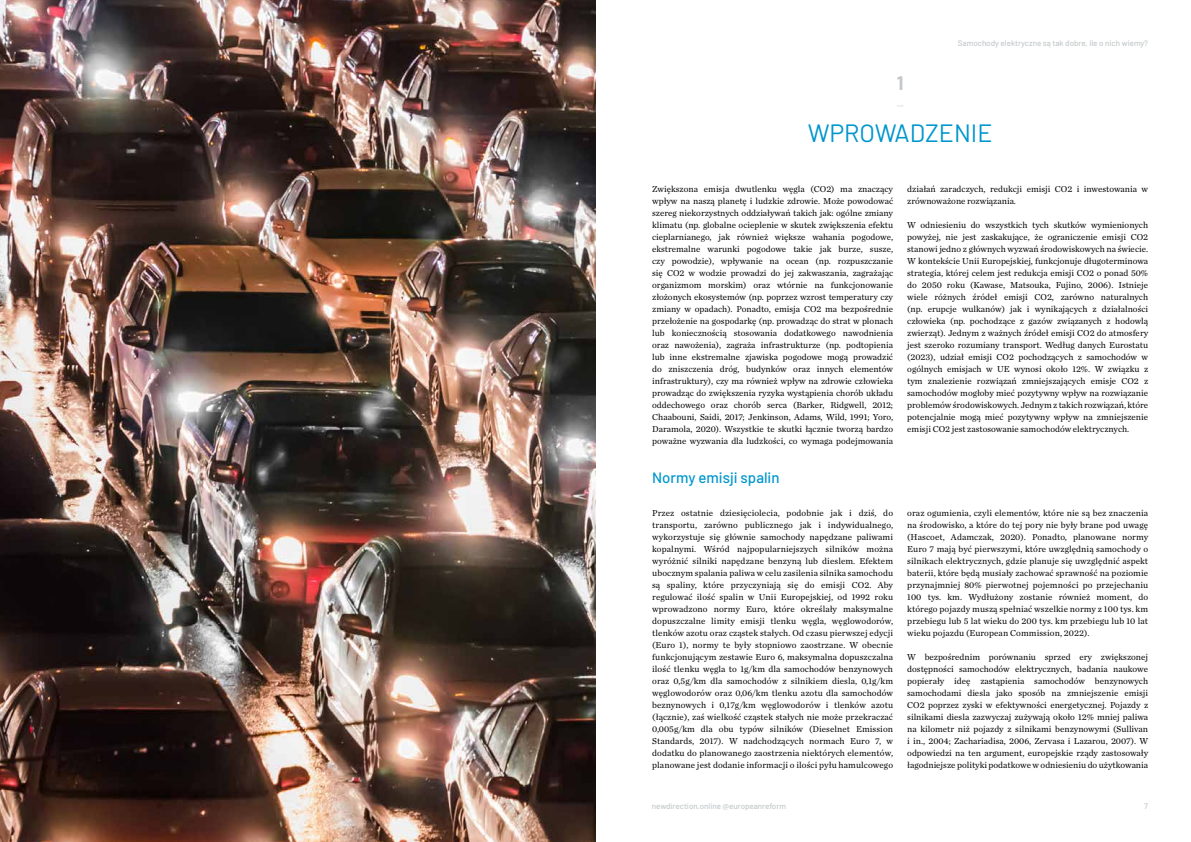
<style>
.page{position:relative;width:1191px;height:842px;background:#fff}
.page>*{position:absolute;margin:0;border:0;box-sizing:border-box;transform-origin:0 0}
.t1{font:25px "Barlow";color:#0096cd}
.t2{font:700 19px "Barlow";color:#c3c8ca}
.t3{font:500 15px "Barlow";color:#0096cd}
.t4{font:9px/12px "Chronicle Text G1";color:#000;text-align:justify}
.t5{font:500 8px "Barlow";color:#c3c8ca}
</style>
<div class="page">
<img style="left:0;top:0;width:595px;height:842px">
<p class="t5" style="left:958px;top:38px;width:192px">Samochody elektryczne są tak dobre, ile o nich wiemy?</p>
<h2 class="t2" style="left:896px;top:69px;width:8px">1</h2>
<h1 class="t1" style="left:808px;top:115px;width:186px">WPROWADZENIE</h1>
<p class="t4" style="left:652px;top:183px;width:242px">Zwiększona emisja dwutlenku węgla (CO2) ma znaczący wpływ na naszą planetę i ludzkie zdrowie. Może powodować szereg niekorzystnych oddziaływań takich jak: ogólne zmiany klimatu (np. globalne ocieplenie w skutek zwiększenia efektu cieplarnianego, jak również większe wahania pogodowe, ekstremalne warunki pogodowe takie jak burze, susze, czy powodzie), wpływanie na ocean (np. rozpuszczanie się CO2 w wodzie prowadzi do jej zakwaszania, zagrażając organizmom morskim) oraz wtórnie na funkcjonowanie złożonych ekosystemów (np. poprzez wzrost temperatury czy zmiany w opadach). Ponadto, emisja CO2 ma bezpośrednie przełożenie na gospodarkę (np. prowadząc do strat w plonach lub koniecznością stosowania dodatkowego nawodnienia oraz nawożenia), zagraża infrastrukturze (np. podtopienia lub inne ekstremalne zjawiska pogodowe mogą prowadzić do zniszczenia dróg, budynków oraz innych elementów infrastruktury), czy ma również wpływ na zdrowie człowieka prowadząc do zwiększenia ryzyka wystąpienia chorób układu oddechowego oraz chorób serca (Barker, Ridgwell, 2012; Chaabouni, Saidi, 2017; Jenkinson, Adams, Wild, 1991; Yoro, Daramola, 2020). Wszystkie te skutki łącznie tworzą bardzo poważne wyzwania dla ludzkości, co wymaga podejmowania</p>
<p class="t4" style="left:907px;top:182px;width:242px">działań zaradczych, redukcji emisji CO2 i inwestowania w zrównoważone rozwiązania.</p>
<p class="t4" style="left:907px;top:218px;width:242px">W odniesieniu do wszystkich tych skutków wymienionych powyżej, nie jest zaskakujące, że ograniczenie emisji CO2 stanowi jedno z głównych wyzwań środowiskowych na świecie.<br>W kontekście Unii Europejskiej, funkcjonuje długoterminowa strategia, której celem jest redukcja emisji CO2 o ponad 50% do 2050 roku (Kawase, Matsouka, Fujino, 2006). Istnieje wiele różnych źródeł emisji CO2, zarówno naturalnych (np. erupcje wulkanów) jak i wynikających z działalności człowieka (np. pochodzące z gazów związanych z hodowlą zwierząt). Jednym z ważnych źródeł emisji CO2 do atmosfery jest szeroko rozumiany transport. Według danych Eurostatu (2023), udział emisji CO2 pochodzących z samochodów w ogólnych emisjach w UE wynosi około 12%. W związku z tym znalezienie rozwiązań zmniejszających emisje CO2 z samochodów mogłoby mieć pozytywny wpływ na rozwiązanie problemów środowiskowych. Jednym z takich rozwiązań, które potencjalnie mogą mieć pozytywny wpływ na zmniejszenie emisji CO2 jest zastosowanie samochodów elektrycznych.</p>
<h3 class="t3" style="left:652px;top:467px;width:129px">Normy emisji spalin</h3>
<p class="t4" style="left:652px;top:507px;width:242px">Przez ostatnie dziesięciolecia, podobnie jak i dziś, do transportu, zarówno publicznego jak i indywidualnego, wykorzystuje się głównie samochody napędzane paliwami kopalnymi. Wśród najpopularniejszych silników można wyróżnić silniki napędzane benzyną lub dieslem. Efektem ubocznym spalania paliwa w celu zasilenia silnika samochodu są spaliny, które przyczyniają się do emisji CO2. Aby regulować ilość spalin w Unii Europejskiej, od 1992 roku wprowadzono normy Euro, które określały maksymalne dopuszczalne limity emisji tlenku węgla, węglowodorów, tlenków azotu oraz cząstek stałych. Od czasu pierwszej edycji (Euro 1), normy te były stopniowo zaostrzane. W obecnie funkcjonującym zestawie Euro 6, maksymalna dopuszczalna ilość tlenku węgla to 1g/km dla samochodów benzynowych oraz 0,5g/km dla samochodów z silnikiem diesla, 0,1g/km węglowodorów oraz 0,06/km tlenku azotu dla samochodów beznynowych i 0,17g/km węglowodorów i tlenków azotu (łącznie), zaś wielkość cząstek stałych nie może przekraczać 0,005g/km dla obu typów silników (Dieselnet Emission Standards, 2017). W nadchodzących normach Euro 7, w dodatku do planowanego zaostrzenia niektórych elementów, planowane jest dodanie informacji o ilości pyłu hamulcowego</p>
<p class="t4" style="left:907px;top:506px;width:242px">oraz ogumienia, czyli elementów, które nie są bez znaczenia na środowisko, a które do tej pory nie były brane pod uwagę (Hascoet, Adamczak, 2020). Ponadto, planowane normy Euro 7 mają być pierwszymi, które uwzględnią samochody o silnikach elektrycznych, gdzie planuje się uwzględnić aspekt baterii, które będą musiały zachować sprawność na poziomie przynajmniej 80% pierwotnej pojemności po przejechaniu 100 tys. km. Wydłużony zostanie również moment, do którego pojazdy muszą spełniać wszelkie normy z 100 tys. km przebiegu lub 5 lat wieku do 200 tys. km przebiegu lub 10 lat wieku pojazdu (European Commission, 2022).</p>
<p class="t4" style="left:907px;top:650px;width:242px">W bezpośrednim porównaniu sprzed ery zwiększonej dostępności samochodów elektrycznych, badania naukowe popierały ideę zastąpienia samochodów benzynowych samochodami diesla jako sposób na zmniejszenie emisji CO2 poprzez zyski w efektywności energetycznej. Pojazdy z silnikami diesla zazwyczaj zużywają około 12% mniej paliwa na kilometr niż pojazdy z silnikami benzynowymi (Sullivan i in., 2004; Zachariadisa, 2006, Zervasa i Lazarou, 2007). W odpowiedzi na ten argument, europejskie rządy zastosowały łagodniejsze polityki podatkowe w odniesieniu do użytkowania</p>
<p class="t5" style="left:652px;top:800px;width:136px">newdirection.online @europeanreform</p>
<p class="t5" style="left:1144px;top:800px;width:5px">7</p>
</div>
